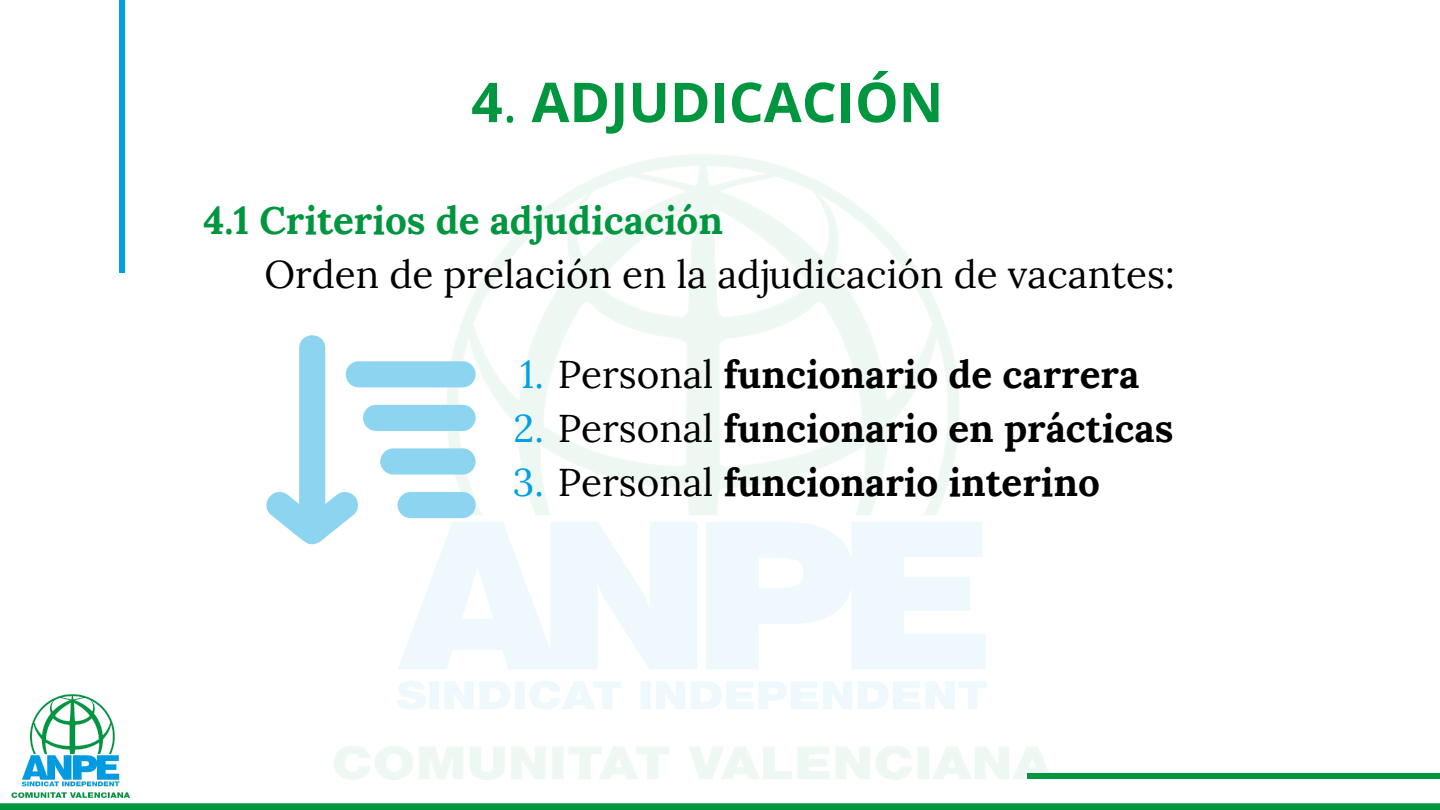
<style>
.page{position:relative;width:1440px;height:810px;background:#fff}
.page>*{position:absolute;margin:0;border:0;box-sizing:border-box;transform-origin:0 0}
.t1{font:700 55px "Open Sans";color:#009640}
.t2{font:700 38.6px "Lora";color:#000}
.t3{font:38.6px "Lora";color:#000}
.t4{font:700 38.6px "Lora";color:#009640}
.s1{font-weight:400}
.s2{font-weight:400;color:#019fe3}
</style>
<div class="page">
<svg style="left:0;top:803px;width:1440px;height:7px;background:#099946"></svg>
<div style="left:1027px;top:773px;width:413px;height:6px;background:#009640"></div>
<div style="left:119px;top:0;width:5px;height:273px;background:#019fe3"></div>
<svg style="left:266px;top:335px;width:94px;height:209px"></svg>
<div style="left:346px;top:361px;width:130px;height:26px;background:#8cd4f0;border-radius:13px"></div>
<div style="left:363px;top:405px;width:113px;height:26px;background:#8cd4f0;border-radius:13px"></div>
<div style="left:380px;top:448px;width:96px;height:27px;background:#8cd4f0;border-radius:13px"></div>
<div style="left:398px;top:492px;width:78px;height:26px;background:#8cd4f0;border-radius:13px"></div>
<img style="left:11px;top:694px;width:119px;height:104px">
<h1 class="t1" style="left:471px;top:63px;width:474px">4<span class="s1">.</span> ADJUDICACIÓN</h1>
<p class="t4" style="left:203px;top:195px;width:521px">4.1 Criterios de adjudicación</p>
<p class="t3" style="left:264px;top:249px;width:912px">Orden de prelación en la adjudicación de vacantes:</p>
<p class="t2" style="left:520px;top:349px;width:621px"><span class="s2">1.</span> <span class="s1">Personal</span> funcionario de carrera</p>
<p class="t2" style="left:514px;top:403px;width:661px"><span class="s2">2.</span> <span class="s1">Personal</span> funcionario en prácticas</p>
<p class="t2" style="left:513px;top:457px;width:589px"><span class="s2">3.</span> <span class="s1">Personal</span> funcionario interino</p>
</div>
